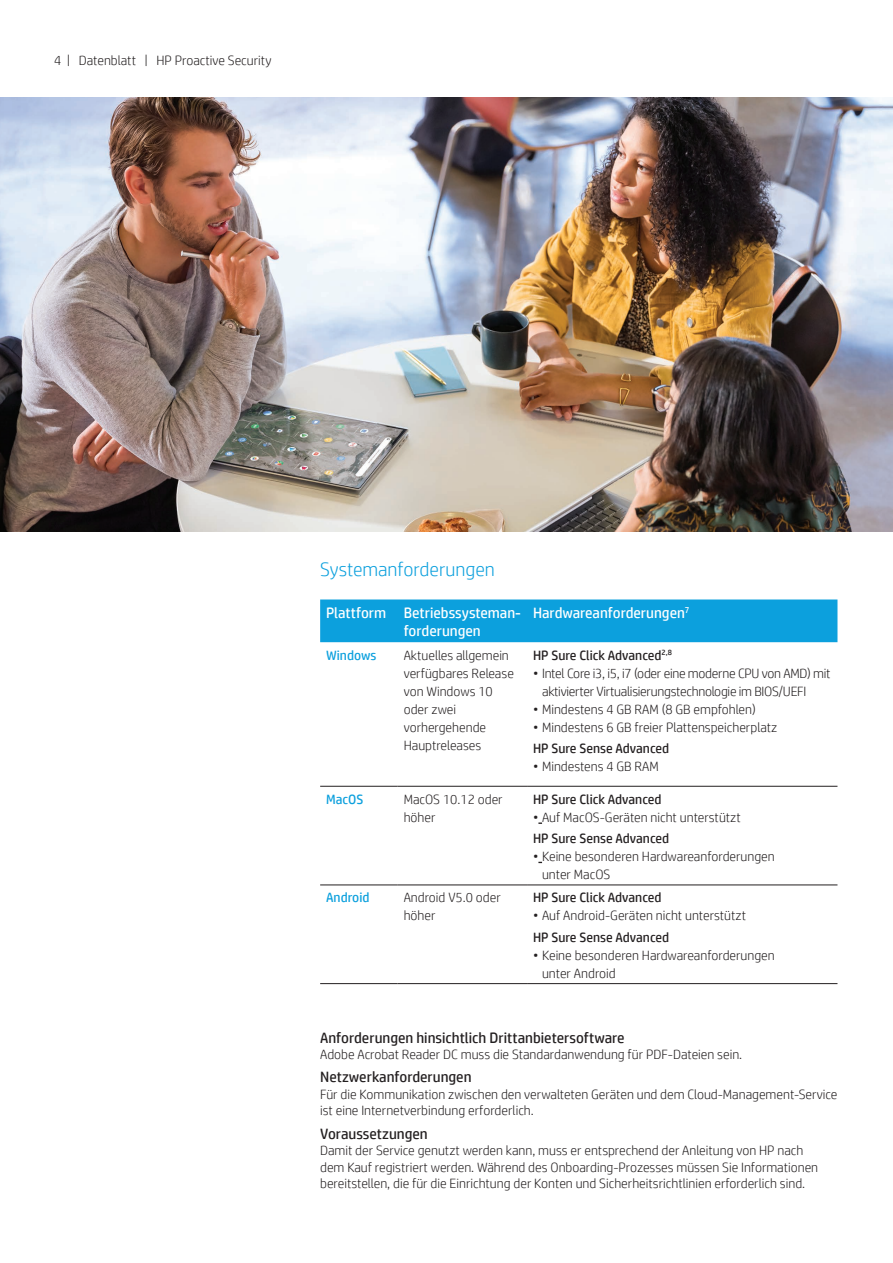
<style>
.page{position:relative;width:893px;height:1263px;background:#fff}
.page>*{position:absolute;margin:0;border:0;box-sizing:border-box;transform-origin:0 0}
.t1{font:300 19.5px "HP Simplified";color:#0ca0dd}
.t2{font:15px "HP Simplified";color:#231f20}
.t3{font:15px/18px "HP Simplified";color:#fff}
.t4{font:300 13.5px/18px "HP Simplified";color:#231f20}
.t5{font:13.5px "HP Simplified";color:#231f20}
.t6{font:300 13.5px/18px "HP Simplified";letter-spacing:-.02em;color:#231f20}
.t7{font:13.5px "HP Simplified";color:#0ca0dd}
</style>
<div class="page">
<div style="left:320px;top:599px;width:517px;height:43px;background:#0ca0dd"></div>
<hr style="left:320px;top:786px;width:78px;height:1px;background:#231f20">
<hr style="left:398px;top:786px;width:129px;height:1px;background:#231f20">
<hr style="left:527px;top:786px;width:310px;height:1px;background:#231f20">
<hr style="left:320px;top:885px;width:78px;height:1px;background:#231f20">
<hr style="left:398px;top:885px;width:129px;height:1px;background:#231f20">
<hr style="left:527px;top:885px;width:310px;height:1px;background:#231f20">
<hr style="left:320px;top:983px;width:78px;height:1px;background:#231f20">
<hr style="left:398px;top:983px;width:129px;height:1px;background:#231f20">
<hr style="left:527px;top:983px;width:310px;height:1px;background:#231f20">
<img style="left:0;top:97px;width:893px;height:434px">
<p class="t4" style="left:54px;top:51px;width:219px">4 | Datenblatt | HP Proactive Security</p>
<h1 class="t1" style="left:320px;top:559px;width:176px">Systemanforderungen</h1>
<p class="t3" style="left:404px;top:605px;width:119px;text-indent:-78px">Plattform Betriebssysteman&shy;forderungen</p>
<p class="t3" style="left:533px;top:605px;width:158px">Hardwareanforderungen<sup>7</sup></p>
<p class="t7" style="left:326px;top:649px;width:52px">Windows</p>
<p class="t4" style="left:404px;top:646px;width:112px">Aktuelles allgemein verfügbares Release von Windows 10 oder zwei vorhergehende<br>Hauptreleases</p>
<p class="t5" style="left:533px;top:649px;width:140px">HP Sure Click Advanced<sup>2,8</sup></p>
<p class="t6" style="left:542px;top:664px;width:290px;text-indent:-9px">• Intel Core i3, i5, i7 (oder eine moderne CPU von AMD) mit aktivierter Virtualisierungstechnologie im BIOS/UEFI</p>
<p class="t4" style="left:533px;top:700px;width:224px">• Mindestens 4 GB RAM (8 GB empfohlen)</p>
<p class="t4" style="left:533px;top:718px;width:246px">• Mindestens 6 GB freier Plattenspeicherplatz</p>
<p class="t5" style="left:533px;top:742px;width:138px">HP Sure Sense Advanced</p>
<p class="t4" style="left:533px;top:757px;width:127px">• Mindestens 4 GB RAM</p>
<p class="t7" style="left:326px;top:793px;width:39px">MacOS</p>
<p class="t4" style="left:404px;top:790px;width:101px">MacOS 10.12 oder höher</p>
<p class="t5" style="left:533px;top:793px;width:130px">HP Sure Click Advanced</p>
<p class="t4" style="left:533px;top:808px;width:209px">• Auf MacOS-Geräten nicht unterstützt</p>
<p class="t5" style="left:533px;top:832px;width:138px">HP Sure Sense Advanced</p>
<p class="t4" style="left:542px;top:847px;width:234px;text-indent:-9px">• Keine besonderen Hardwareanforderungen unter MacOS</p>
<p class="t7" style="left:326px;top:892px;width:45px">Android</p>
<p class="t4" style="left:404px;top:889px;width:99px">Android V5.0 oder höher</p>
<p class="t5" style="left:533px;top:892px;width:130px">HP Sure Click Advanced</p>
<p class="t4" style="left:533px;top:907px;width:215px">• Auf Android-Geräten nicht unterstützt</p>
<p class="t5" style="left:533px;top:931px;width:138px">HP Sure Sense Advanced</p>
<p class="t4" style="left:542px;top:946px;width:234px;text-indent:-9px">• Keine besonderen Hardwareanforderungen unter Android</p>
<p class="t2" style="left:320px;top:1031px;width:306px">Anforderungen hinsichtlich Drittanbietersoftware</p>
<p class="t4" style="left:320px;top:1045px;width:424px">Adobe Acrobat Reader DC muss die Standardanwendung für PDF-Dateien sein.</p>
<p class="t2" style="left:320px;top:1071px;width:153px">Netzwerkanforderungen</p>
<p class="t4" style="left:320px;top:1086px;width:519px;line-height:16.5px">Für die Kommunikation zwischen den verwalteten Geräten und dem Cloud-Management-Service ist eine Internetverbindung erforderlich.</p>
<p class="t2" style="left:320px;top:1127px;width:109px">Voraussetzungen</p>
<p class="t4" style="left:320px;top:1142px;width:499px;line-height:16.5px">Damit der Service genutzt werden kann, muss er entsprechend der Anleitung von HP nach dem Kauf registriert werden. Während des Onboarding-Prozesses müssen Sie Informationen bereitstellen, die für die Einrichtung der Konten und Sicherheitsrichtlinien erforderlich sind.</p>
</div>
